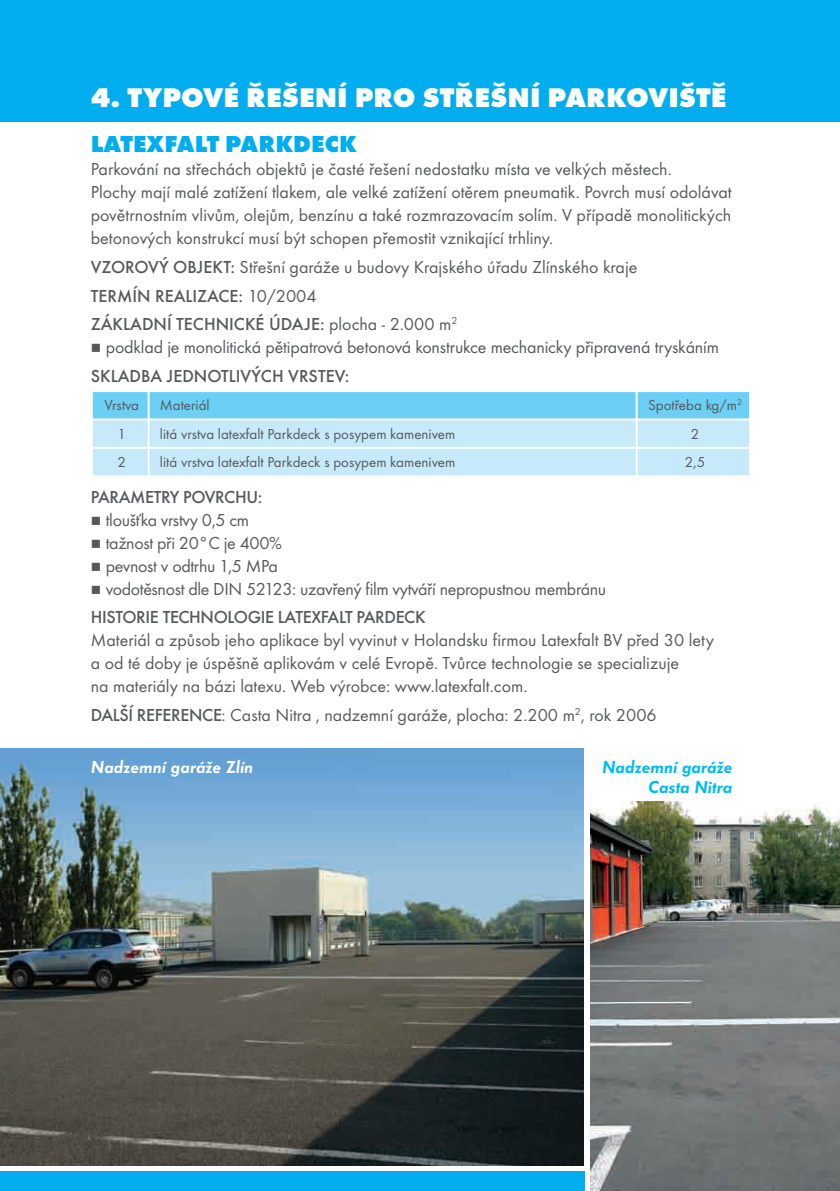
<style>
.page{position:relative;width:840px;height:1191px;background:#fff}
.page>*{position:absolute;margin:0;border:0;box-sizing:border-box;transform-origin:0 0}
.t1{font:700 28px "Futura TEE Extr";color:#fff}
.t2{font:700 24px "Futura TEE Extr";color:#00aeef}
.t3{font:18px/23px "Futura TEE";color:#57585a}
.t4{font:18px/23px "Futura TEE";letter-spacing:-.02em;color:#57585a}
.t5{font:500 18px "Futura TEE";letter-spacing:-.02em;color:#57585a}
.t6{font:500 18px "Futura TEE";color:#57585a}
.t7{font:18px/20px "Futura TEE Demi Obli";color:#00baf1;text-align:right}
.t8{font:18px "Futura TEE Demi Obli";color:#fff}
.t9{font:15px "Futura TEE";color:#57585a}
.s1{font-weight:500}
</style>
<div class="page">
<div style="left:0;top:1171px;width:584px;height:20px;background:#00aeef"></div>
<div style="left:0;top:0;width:839px;height:122px;background:#00aeef"></div>
<img style="left:0;top:748px;width:583px;height:417px">
<img style="left:590px;top:801px;width:249px;height:390px">
<svg style="left:93px;top:392px;width:655px;height:83px;background:#a9e1f8"></svg>
<hr style="left:147px;top:392px;width:2px;height:26px;background:#fff">
<hr style="left:635px;top:392px;width:2px;height:26px;background:#fff">
<hr style="left:91px;top:418px;width:57px;height:2px;background:#fff">
<hr style="left:148px;top:418px;width:488px;height:2px;background:#fff">
<hr style="left:147px;top:420px;width:2px;height:27px;background:#fff">
<hr style="left:636px;top:418px;width:114px;height:2px;background:#fff">
<hr style="left:635px;top:420px;width:2px;height:27px;background:#fff">
<hr style="left:91px;top:447px;width:57px;height:2px;background:#fff">
<hr style="left:148px;top:447px;width:488px;height:2px;background:#fff">
<hr style="left:147px;top:449px;width:2px;height:26px;background:#fff">
<hr style="left:636px;top:447px;width:114px;height:2px;background:#fff">
<hr style="left:635px;top:449px;width:2px;height:26px;background:#fff">
<h1 class="t1" style="left:91px;top:88px;width:637px">4. TYPOVÉ ŘEŠENÍ PRO STŘEŠNÍ PARKOVIŠTĚ</h1>
<h2 class="t2" style="left:91px;top:136px;width:267px">LATEXFALT PARKDECK</h2>
<p class="t3" style="left:91px;top:159px;width:642px">Parkování na střechách objektů je časté řešení nedostatku místa ve velkých městech.<br>Plochy mají malé zatížení tlakem, ale velké zatížení otěrem pneumatik. Povrch musí odolávat povětrnostním vlivům, olejům, benzínu a také rozmrazovacím solím. V případě monolitických betonových konstrukcí musí být schopen přemostit vznikající trhliny.</p>
<p class="t3" style="left:91px;top:254px;width:548px;line-height:28.6px"><span class="s1">VZOROVÝ OBJEKT:</span> Střešní garáže u budovy Krajského úřadu Zlínského kraje<br><span class="s1">TERMÍN REALIZACE:</span> 10/2004<br><span class="s1">ZÁKLADNÍ TECHNICKÉ ÚDAJE:</span> plocha - 2.000 m<sup>2</sup></p>
<p class="t3" style="left:106px;top:337px;width:614px">podklad je monolitická pětipatrová betonová konstrukce mechanicky připravená tryskáním</p>
<p class="t6" style="left:91px;top:368px;width:260px">SKLADBA JEDNOTLIVÝCH VRSTEV:</p>
<p class="t9" style="left:104px;top:399px;width:36px">Vrstva</p>
<p class="t9" style="left:160px;top:399px;width:51px">Materiál</p>
<p class="t9" style="left:647px;top:399px;width:95px">Spotřeba kg/m<sup>2</sup></p>
<p class="t9" style="left:118px;top:427px;width:10px">1</p>
<p class="t9" style="left:160px;top:427px;width:297px">litá vrstva latexfalt Parkdeck s posypem kamenivem</p>
<p class="t9" style="left:690px;top:427px;width:10px">2</p>
<p class="t9" style="left:118px;top:456px;width:10px">2</p>
<p class="t9" style="left:160px;top:456px;width:297px">litá vrstva latexfalt Parkdeck s posypem kamenivem</p>
<p class="t9" style="left:684px;top:456px;width:22px">2,5</p>
<p class="t5" style="left:91px;top:489px;width:173px">PARAMETRY POVRCHU:</p>
<p class="t4" style="left:106px;top:509px;width:501px">tloušťka vrstvy 0,5 cm<br>tažnost při 20°C je 400%<br>pevnost v odtrhu 1,5 MPa<br>vodotěsnost dle DIN 52123: uzavřený film vytváří nepropustnou membránu</p>
<p class="t5" style="left:91px;top:610px;width:336px">HISTORIE TECHNOLOGIE LATEXFALT PARDECK</p>
<p class="t3" style="left:91px;top:630px;width:624px">Materiál a způsob jeho aplikace byl vyvinut v Holandsku firmou Latexfalt BV před 30 lety a od té doby je úspěšně aplikovám v celé Evropě. Tvůrce technologie se specializuje<br>na materiály na bázi latexu. Web výrobce: www.latexfalt.com.</p>
<p class="t3" style="left:91px;top:705px;width:567px"><span class="s1">DALŠÍ REFERENCE</span>: Casta Nitra , nadzemní garáže, plocha: 2.200 m<sup>2</sup>, rok 2006</p>
<p class="t8" style="left:91px;top:760px;width:164px">Nadzemní garáže Zlín</p>
<p class="t7" style="left:602px;top:758px;width:132px">Nadzemní garáže<br>Casta Nitra</p>
</div>
